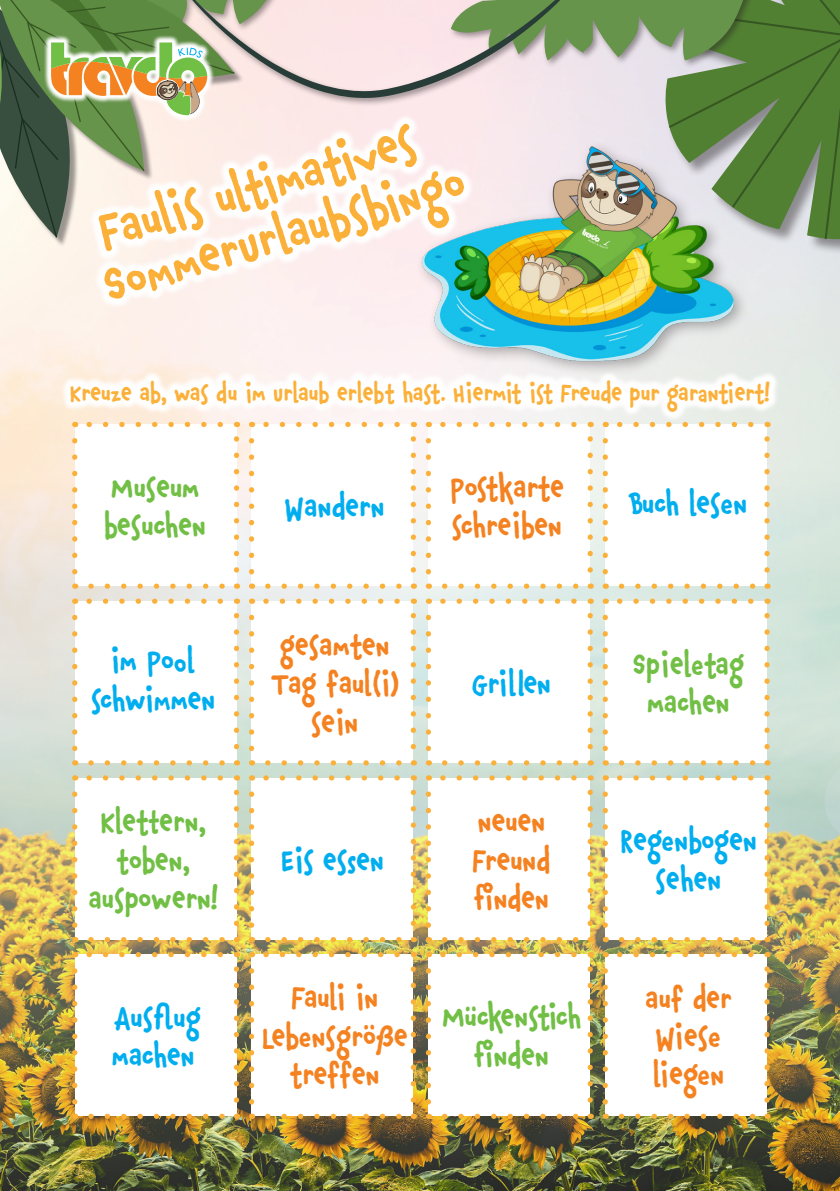
<style>
.page{position:relative;width:840px;height:1191px;background:#fff}
.page>*{position:absolute;margin:0;border:0;box-sizing:border-box;transform-origin:0 0}
.t1{font:700 52px "Chauncy Pro";color:#fbb039}
.t2{font:700 32px/38.4px "Chauncy Pro";color:#f58220;text-align:center}
.t3{font:700 32px/38.4px "Chauncy Pro";color:#00aeef;text-align:center}
.t4{font:700 32px "Chauncy Pro";color:#71bf44}
.t5{font:700 32px "Chauncy Pro";letter-spacing:-.02em;color:#71bf44}
.t6{font:700 25.4px "Chauncy Pro";color:#fbb039}
</style>
<div class="page">
<img style="left:0;top:107px;width:839px;height:340px">
<img style="left:0;top:447px;width:839px;height:744px">
<div style="left:75px;top:424px;width:161px;height:162px;background:#fff"></div>
<svg style="left:91px;top:583px;width:137px;height:6px"></svg>
<svg style="left:83px;top:422px;width:137px;height:5px"></svg>
<svg style="left:72px;top:440px;width:5px;height:149px"></svg>
<svg style="left:234px;top:422px;width:5px;height:148px"></svg>
<div style="left:251px;top:424px;width:162px;height:162px;background:#fff"></div>
<svg style="left:267px;top:583px;width:138px;height:6px"></svg>
<svg style="left:259px;top:422px;width:138px;height:5px"></svg>
<svg style="left:249px;top:440px;width:5px;height:149px"></svg>
<svg style="left:410px;top:422px;width:6px;height:148px"></svg>
<div style="left:428px;top:424px;width:162px;height:162px;background:#fff"></div>
<svg style="left:444px;top:583px;width:137px;height:6px"></svg>
<svg style="left:436px;top:422px;width:137px;height:5px"></svg>
<svg style="left:425px;top:440px;width:6px;height:149px"></svg>
<svg style="left:587px;top:422px;width:5px;height:148px"></svg>
<div style="left:605px;top:424px;width:161px;height:162px;background:#fff"></div>
<svg style="left:621px;top:583px;width:137px;height:6px"></svg>
<svg style="left:613px;top:422px;width:137px;height:5px"></svg>
<svg style="left:602px;top:440px;width:5px;height:149px"></svg>
<svg style="left:764px;top:422px;width:5px;height:148px"></svg>
<div style="left:75px;top:601px;width:161px;height:162px;background:#fff"></div>
<svg style="left:91px;top:760px;width:137px;height:5px"></svg>
<svg style="left:83px;top:598px;width:137px;height:6px"></svg>
<svg style="left:72px;top:617px;width:5px;height:148px"></svg>
<svg style="left:234px;top:598px;width:5px;height:148px"></svg>
<div style="left:251px;top:601px;width:162px;height:162px;background:#fff"></div>
<svg style="left:267px;top:760px;width:138px;height:5px"></svg>
<svg style="left:259px;top:598px;width:138px;height:6px"></svg>
<svg style="left:249px;top:617px;width:5px;height:148px"></svg>
<svg style="left:410px;top:598px;width:6px;height:148px"></svg>
<div style="left:428px;top:601px;width:162px;height:162px;background:#fff"></div>
<svg style="left:444px;top:760px;width:137px;height:5px"></svg>
<svg style="left:436px;top:598px;width:137px;height:6px"></svg>
<svg style="left:425px;top:617px;width:6px;height:148px"></svg>
<svg style="left:587px;top:598px;width:5px;height:148px"></svg>
<div style="left:605px;top:601px;width:161px;height:162px;background:#fff"></div>
<svg style="left:621px;top:760px;width:137px;height:5px"></svg>
<svg style="left:613px;top:598px;width:137px;height:6px"></svg>
<svg style="left:602px;top:617px;width:5px;height:148px"></svg>
<svg style="left:764px;top:598px;width:5px;height:148px"></svg>
<div style="left:75px;top:778px;width:161px;height:161px;background:#fff"></div>
<svg style="left:72px;top:794px;width:5px;height:137px"></svg>
<svg style="left:91px;top:937px;width:137px;height:5px"></svg>
<svg style="left:234px;top:786px;width:5px;height:137px"></svg>
<svg style="left:83px;top:775px;width:137px;height:5px"></svg>
<div style="left:251px;top:778px;width:162px;height:161px;background:#fff"></div>
<svg style="left:249px;top:794px;width:5px;height:137px"></svg>
<svg style="left:267px;top:937px;width:138px;height:5px"></svg>
<svg style="left:410px;top:786px;width:6px;height:137px"></svg>
<svg style="left:259px;top:775px;width:138px;height:5px"></svg>
<div style="left:428px;top:778px;width:162px;height:161px;background:#fff"></div>
<svg style="left:425px;top:794px;width:6px;height:137px"></svg>
<svg style="left:444px;top:937px;width:137px;height:5px"></svg>
<svg style="left:587px;top:786px;width:5px;height:137px"></svg>
<svg style="left:436px;top:775px;width:137px;height:5px"></svg>
<div style="left:605px;top:778px;width:161px;height:161px;background:#fff"></div>
<svg style="left:602px;top:794px;width:5px;height:137px"></svg>
<svg style="left:621px;top:937px;width:137px;height:5px"></svg>
<svg style="left:764px;top:786px;width:5px;height:137px"></svg>
<svg style="left:613px;top:775px;width:137px;height:5px"></svg>
<div style="left:75px;top:954px;width:161px;height:162px;background:#fff"></div>
<svg style="left:91px;top:1113px;width:137px;height:6px"></svg>
<svg style="left:83px;top:952px;width:137px;height:5px"></svg>
<svg style="left:72px;top:970px;width:5px;height:149px"></svg>
<svg style="left:234px;top:952px;width:5px;height:148px"></svg>
<div style="left:251px;top:954px;width:162px;height:162px;background:#fff"></div>
<svg style="left:267px;top:1113px;width:138px;height:6px"></svg>
<svg style="left:259px;top:952px;width:138px;height:5px"></svg>
<svg style="left:249px;top:970px;width:5px;height:149px"></svg>
<svg style="left:410px;top:952px;width:6px;height:148px"></svg>
<div style="left:428px;top:954px;width:162px;height:162px;background:#fff"></div>
<svg style="left:444px;top:1113px;width:137px;height:6px"></svg>
<svg style="left:436px;top:952px;width:137px;height:5px"></svg>
<svg style="left:425px;top:970px;width:6px;height:149px"></svg>
<svg style="left:587px;top:952px;width:5px;height:148px"></svg>
<div style="left:605px;top:954px;width:161px;height:162px;background:#fff"></div>
<svg style="left:621px;top:1113px;width:137px;height:6px"></svg>
<svg style="left:613px;top:952px;width:137px;height:5px"></svg>
<svg style="left:602px;top:970px;width:5px;height:149px"></svg>
<svg style="left:764px;top:952px;width:5px;height:148px"></svg>
<svg style="left:655px;top:107px;width:184px;height:145px"></svg>
<svg style="left:666px;top:0;width:173px;height:241px;background:#5b8340"></svg>
<div style="left:1px;top:0;width:756px;height:107px;background:#231f20;opacity:.45"></div>
<svg style="left:572px;top:0;width:176px;height:61px;background:#7c9d67"></svg>
<svg style="left:61px;top:369px;width:718px;height:53px"></svg>
<div style="left:415px;top:139px;width:333px;height:237px;background:#231f20;opacity:.35"></div>
<img style="left:410px;top:118px;width:347px;height:248px">
<svg style="left:89px;top:248px;width:385px;height:61px;fill:#fdf0ef"></svg>
<svg style="left:0;top:0;width:572px;height:248px"></svg>
<p class="t1" style="left:91px;top:203px;width:327px;rotate:-16deg">Faulis ultimatives</p>
<p class="t1" style="left:96px;top:257px;width:375px;rotate:-16deg">SommerUrlaubsbingo</p>
<p class="t6" style="left:70px;top:378px;width:701px">Kreuze ab, was du im Urlaub erlebt hast. Hiermit ist Freude pur garantiert!</p>
<p class="t4" style="left:111px;top:469px;width:90px">Museum</p>
<p class="t4" style="left:104px;top:507px;width:103px">besuchen</p>
<p class="t3" style="left:91px;top:642px;width:126px">im Pool schwimmen</p>
<p class="t4" style="left:100px;top:803px;width:107px">Klettern,</p>
<p class="t4" style="left:116px;top:841px;width:75px">toben,</p>
<p class="t4" style="left:88px;top:880px;width:131px">auspowern!</p>
<p class="t3" style="left:114px;top:998px;width:88px">Ausflug</p>
<p class="t3" style="left:112px;top:1037px;width:84px">machen</p>
<p class="t3" style="left:285px;top:488px;width:101px">Wandern</p>
<p class="t2" style="left:449px;top:469px;width:115px">Postkarte</p>
<p class="t2" style="left:451px;top:507px;width:112px">schreiben</p>
<p class="t2" style="left:271px;top:627px;width:129px;text-align:left">gesamten<br>Tag faul(i)</p>
<p class="t2" style="left:311px;top:703px;width:49px">sein</p>
<p class="t3" style="left:281px;top:841px;width:104px">Eis essen</p>
<p class="t2" style="left:291px;top:979px;width:89px">Fauli in</p>
<p class="t2" style="left:262px;top:1017px;width:147px">Lebensgröße treffen</p>
<p class="t3" style="left:472px;top:665px;width:81px">Grillen</p>
<p class="t2" style="left:477px;top:803px;width:69px">neuen</p>
<p class="t2" style="left:472px;top:841px;width:80px">Freund</p>
<p class="t2" style="left:474px;top:879px;width:76px">finden</p>
<p class="t5" style="left:442px;top:998px;width:141px">Mückenstich</p>
<p class="t4" style="left:474px;top:1037px;width:76px">finden</p>
<p class="t3" style="left:629px;top:484px;width:119px">Buch lesen</p>
<p class="t4" style="left:632px;top:646px;width:114px">Spieletag</p>
<p class="t4" style="left:646px;top:684px;width:84px">machen</p>
<p class="t3" style="left:619px;top:822px;width:138px">Regenbogen</p>
<p class="t3" style="left:655px;top:860px;width:67px">sehen</p>
<p class="t2" style="left:645px;top:979px;width:88px">auf der<br>Wiese</p>
<p class="t2" style="left:652px;top:1056px;width:73px">liegen</p>
</div>
